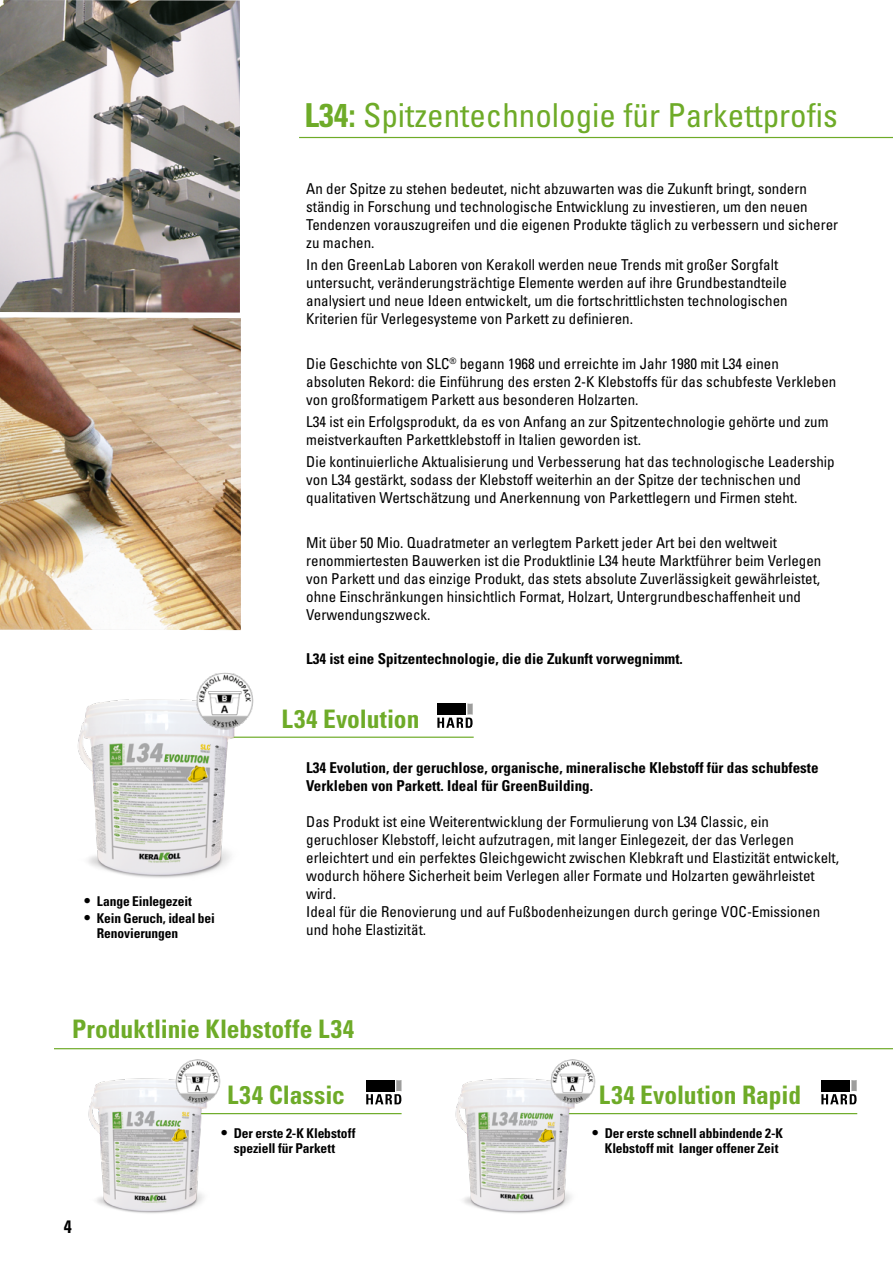
<style>
.page{position:relative;width:893px;height:1263px;background:#fff}
.page>*{position:absolute;margin:0;border:0;box-sizing:border-box;transform-origin:0 0}
.t1{font:condensed 33px "Univers LT Std";color:#6eab28}
.t2{font:700 condensed 25.5px "Univers LT Std";color:#6eab28}
.t3{font:700 condensed 18px "Univers LT Std";color:#000}
.t4{font:condensed 15px/18px "Univers LT Std";color:#000}
.t5{font:700 condensed 15px/18px "Univers LT Std";color:#000}
.t6{font:700 condensed 13.5px/15px "Univers LT Std";letter-spacing:-.005em;color:#000;text-align:center}
.s1{font-weight:700}
.s2{font-size:15px}
</style>
<div class="page">
<hr style="left:546px;top:1113px;width:311px;height:1px;background:#6eab28">
<hr style="left:167px;top:1113px;width:235px;height:1px;background:#6eab28">
<hr style="left:129px;top:737px;width:345px;height:1px;background:#6eab28">
<img style="left:0;top:318px;width:241px;height:312px">
<img style="left:0;top:0;width:240px;height:312px">
<img style="left:77px;top:699px;width:154px;height:179px">
<img style="left:455px;top:1078px;width:135px;height:136px">
<img style="left:549px;top:1059px;width:47px;height:51px">
<img style="left:88px;top:1078px;width:135px;height:136px">
<img style="left:173px;top:1059px;width:50px;height:51px">
<hr style="left:54px;top:1048px;width:839px;height:1px;background:#6eab28">
<hr style="left:299px;top:137px;width:594px;height:1px;background:#6eab28">
<img style="left:193px;top:672px;width:65px;height:67px">
<svg style="left:437px;top:703px;width:36px;height:25px"></svg>
<svg style="left:366px;top:1080px;width:36px;height:24px"></svg>
<svg style="left:821px;top:1080px;width:36px;height:24px"></svg>
<h1 class="t1" style="left:304px;top:95px;width:535px"><span class="s1">L34:</span> Spitzentechnologie für Parkettprofis</h1>
<p class="t6" style="left:84px;top:893px;width:109px"><span class="s2">•</span> Lange Einlegezeit</p>
<p class="t6" style="left:97px;top:910px;width:120px;text-align:left;text-indent:-13px"><span class="s2">•</span> Kein Geruch, ideal bei<br>Renovierungen</p>
<p class="t4" style="left:306px;top:180px;width:534px">An der Spitze zu stehen bedeutet, nicht abzuwarten was die Zukunft bringt, sondern ständig in Forschung und technologische Entwicklung zu investieren, um den neuen Tendenzen vorauszugreifen und die eigenen Produkte täglich zu verbessern und sicherer zu machen.</p>
<p class="t4" style="left:306px;top:256px;width:483px">In den GreenLab Laboren von Kerakoll werden neue Trends mit großer Sorgfalt untersucht, veränderungsträchtige Elemente werden auf ihre Grundbestandteile analysiert und neue Ideen entwickelt, um die fortschrittlichsten technologischen Kriterien für Verlegesysteme von Parkett zu definieren.</p>
<p class="t4" style="left:306px;top:354px;width:532px">Die Geschichte von SLC<sup>®</sup> begann 1968 und erreichte im Jahr 1980 mit L34 einen absoluten Rekord: die Einführung des ersten 2-K Klebstoffs für das schubfeste Verkleben von großformatigem Parkett aus besonderen Holzarten.</p>
<p class="t4" style="left:306px;top:413px;width:524px">L34 ist ein Erfolgsprodukt, da es von Anfang an zur Spitzentechnologie gehörte und zum meistverkauften Parkettklebstoff in Italien geworden ist.</p>
<p class="t4" style="left:306px;top:453px;width:530px">Die kontinuierliche Aktualisierung und Verbesserung hat das technologische Leadership von L34 gestärkt, sodass der Klebstoff weiterhin an der Spitze der technischen und qualitativen Wertschätzung und Anerkennung von Parkettlegern und Firmen steht.</p>
<p class="t4" style="left:306px;top:533px;width:517px">Mit über 50 Mio. Quadratmeter an verlegtem Parkett jeder Art bei den weltweit renommiertesten Bauwerken ist die Produktlinie L34 heute Marktführer beim Verlegen von Parkett und das einzige Produkt, das stets absolute Zuverlässigkeit gewährleistet, ohne Einschränkungen hinsichtlich Format, Holzart, Untergrundbeschaffenheit und Verwendungszweck.</p>
<p class="t5" style="left:306px;top:650px;width:378px">L34 ist eine Spitzentechnologie, die die Zukunft vorwegnimmt.</p>
<h2 class="t2" style="left:282px;top:703px;width:139px">L34 Evolution</h2>
<p class="t5" style="left:306px;top:759px;width:514px">L34 Evolution, der geruchlose, organische, mineralische Klebstoff für das schubfeste<br>Verkleben von Parkett. Ideal für GreenBuilding.</p>
<p class="t4" style="left:306px;top:812px;width:534px">Das Produkt ist eine Weiterentwicklung der Formulierung von L34 Classic, ein geruchloser Klebstoff, leicht aufzutragen, mit langer Einlegezeit, der das Verlegen erleichtert und ein perfektes Gleichgewicht zwischen Klebkraft und Elastizität entwickelt, wodurch höhere Sicherheit beim Verlegen aller Formate und Holzarten gewährleistet wird.<br>Ideal für die Renovierung und auf Fußbodenheizungen durch geringe VOC-Emissionen und hohe Elastizität.</p>
<h2 class="t2" style="left:72px;top:1014px;width:284px">Produktlinie Klebstoffe L34</h2>
<h2 class="t2" style="left:227px;top:1079px;width:119px">L34 Classic</h2>
<p class="t3" style="left:64px;top:1216px;width:9px">4</p>
<p class="t6" style="left:221px;top:1125px;width:136px"><span class="s2">•</span> Der erste 2-K Klebstoff speziell für Parkett</p>
<h2 class="t2" style="left:599px;top:1079px;width:204px">L34 Evolution Rapid</h2>
<p class="t6" style="left:592px;top:1125px;width:193px"><span class="s2">•</span> Der erste schnell abbindende 2-K<br>Klebstoff mit langer offener Zeit</p>
</div>
